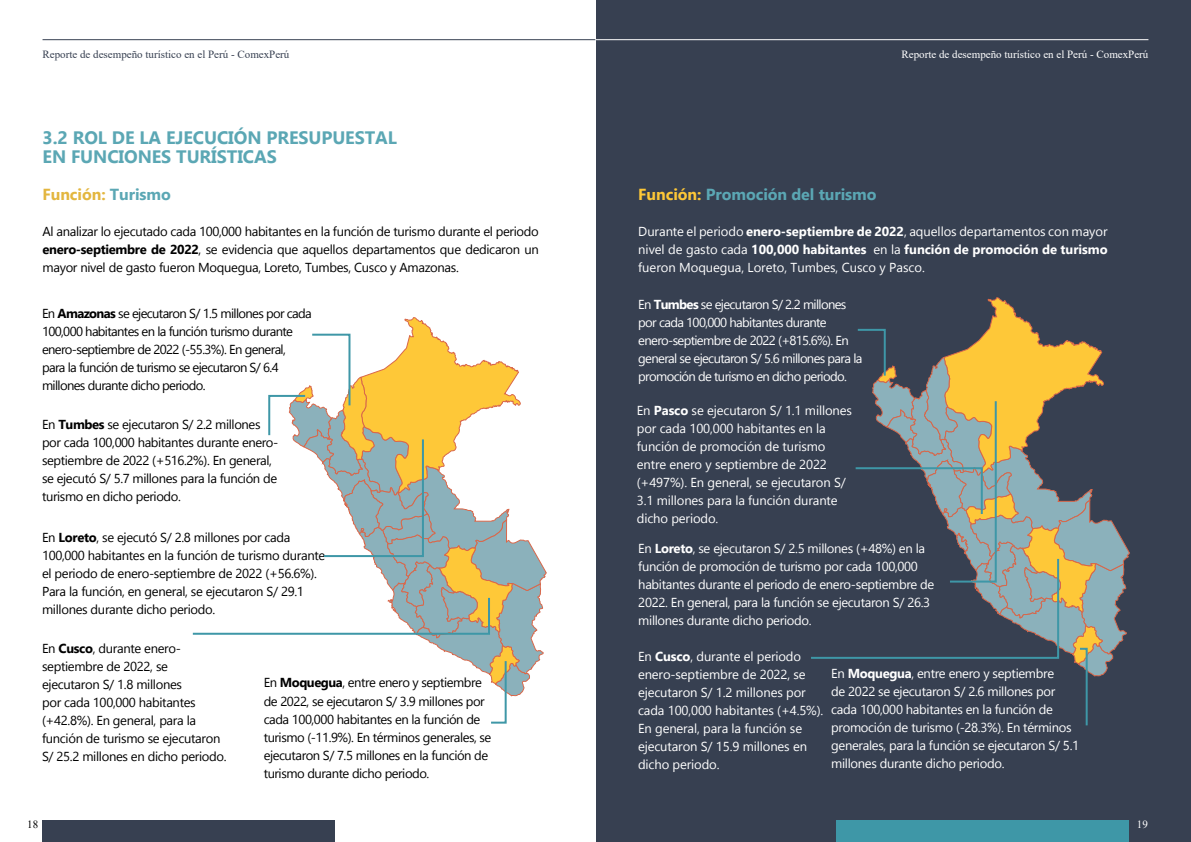
<style>
.page{position:relative;width:1191px;height:842px;background:#fff}
.page>*{position:absolute;margin:0;border:0;box-sizing:border-box;transform-origin:0 0}
.t1{font:700 18px/19px "Gadugi";letter-spacing:-.005em;color:#5ba7b4}
.t2{font:700 16px "Gadugi";letter-spacing:-.005em;color:#5ba7b4}
.t3{font:700 16px "Gadugi";letter-spacing:-.005em;color:#e3b63f}
.t4{font:13px/18px "Gadugi";letter-spacing:-.025em;color:#fff}
.t5{font:13px/18px "Gadugi";letter-spacing:-.03em;color:#000}
.t6{font:13px/18px "Gadugi";letter-spacing:-.05em;color:#000}
.t7{font:13px/18px "Gadugi";letter-spacing:-.05em;color:#fff}
.t8{font:11px "Times New Roman";color:#fff}
.t9{font:11px "Times New Roman";color:#374051}
.t10{font:11px "Times New Roman";color:#000}
.s1{color:#5ba7b4}
.s2{font-weight:700}
.s3{color:#fdc737}
</style>
<div class="page">
<div style="left:596px;top:0;width:595px;height:842px;background:#374051"></div>
<hr style="left:43px;top:39px;width:552px;height:1px;background:#374051">
<div style="left:43px;top:820px;width:292px;height:22px;background:#374051"></div>
<hr style="left:595px;top:39px;width:553px;height:1px;background:#fff">
<div style="left:836px;top:820px;width:293px;height:22px;background:#3e97a7"></div>
<svg style="left:192px;top:317px;width:355px;height:407px"></svg>
<svg style="left:811px;top:297px;width:319px;height:429px"></svg>
<p class="t9" style="left:43px;top:47px;width:248px">Reporte de desempeño turístico en el Perú - ComexPerú</p>
<h1 class="t1" style="left:43px;top:128px;width:356px">3.2 ROL DE LA EJECUCIÓN PRESUPUESTAL<br>EN FUNCIONES TURÍSTICAS</h1>
<p class="t3" style="left:43px;top:185px;width:130px">Función: <span class="s1">Turismo</span></p>
<p class="t5" style="left:43px;top:223px;width:498px;text-align:justify">Al analizar lo ejecutado cada 100,000 habitantes en la función de turismo durante el periodo <span class="s2">enero-septiembre de 2022</span>, se evidencia que aquellos departamentos que dedicaron un mayor nivel de gasto fueron Moquegua, Loreto, Tumbes, Cusco y Amazonas.</p>
<p class="t6" style="left:42px;top:304px;width:271px">En <span class="s2">Amazonas</span> se ejecutaron S/ 1.5 millones por cada 100,000 habitantes en la función turismo durante enero-septiembre de 2022 (-55.3%). En general, para la función de turismo se ejecutaron S/ 6.4 millones durante dicho periodo.</p>
<p class="t5" style="left:42px;top:415px;width:238px">En <span class="s2">Tumbes</span> se ejecutaron S/ 2.2 millones por cada 100,000 habitantes durante enero&shy;septiembre de 2022 (+516.2%). En general, se ejecutó S/ 5.7 millones para la función de turismo en dicho periodo.</p>
<p class="t5" style="left:42px;top:529px;width:285px">En <span class="s2">Loreto</span>, se ejecutó S/ 2.8 millones por cada 100,000 habitantes en la función de turismo durante el periodo de enero-septiembre de 2022 (+56.6%).<br>Para la función, en general, se ejecutaron S/ 29.1 millones durante dicho periodo.</p>
<p class="t5" style="left:42px;top:639px;width:186px">En <span class="s2">Cusco</span>, durante enero&shy;septiembre de 2022, se ejecutaron S/ 1.8 millones<br>por cada 100,000 habitantes (+42.8%). En general, para la función de turismo se ejecutaron<br>S/ 25.2 millones en dicho periodo.</p>
<p class="t10" style="left:27px;top:816px;width:12px">18</p>
<p class="t5" style="left:264px;top:674px;width:229px">En <span class="s2">Moquegua</span>, entre enero y septiembre de 2022, se ejecutaron S/ 3.9 millones por cada 100,000 habitantes en la función de turismo (-11.9%). En términos generales, se ejecutaron S/ 7.5 millones en la función de turismo durante dicho periodo.</p>
<p class="t8" style="left:901px;top:47px;width:248px">Reporte de desempeño turístico en el Perú - ComexPerú</p>
<p class="t2" style="left:638px;top:185px;width:240px"><span class="s3">Función:</span> Promoción del turismo</p>
<p class="t4" style="left:638px;top:223px;width:471px;text-align:justify">Durante el periodo <span class="s2">enero-septiembre de 2022</span>, aquellos departamentos con mayor nivel de gasto cada <span class="s2">100,000 habitantes</span> en la <span class="s2">función de promoción de turismo </span>fueron Moquegua, Loreto, Tumbes, Cusco y Pasco.</p>
<p class="t7" style="left:638px;top:295px;width:226px">En <span class="s2">Tumbes</span> se ejecutaron S/ 2.2 millones por cada 100,000 habitantes durante enero-septiembre de 2022 (+815.6%). En general se ejecutaron S/ 5.6 millones para la promoción de turismo en dicho periodo.</p>
<p class="t4" style="left:637px;top:401px;width:217px">En <span class="s2">Pasco</span> se ejecutaron S/ 1.1 millones por cada 100,000 habitantes en la función de promoción de turismo entre enero y septiembre de 2022 (+497%). En general, se ejecutaron S/<br>3.1 millones para la función durante dicho periodo.</p>
<p class="t4" style="left:638px;top:539px;width:298px">En <span class="s2">Loreto</span>, se ejecutaron S/ 2.5 millones (+48%) en la función de promoción de turismo por cada 100,000 habitantes durante el periodo de enero-septiembre de 2022. En general, para la función se ejecutaron S/ 26.3 millones durante dicho periodo.</p>
<p class="t4" style="left:638px;top:647px;width:187px">En <span class="s2">Cusco</span>, durante el periodo enero-septiembre de 2022, se ejecutaron S/ 1.2 millones por cada 100,000 habitantes (+4.5%).<br>En general, para la función se ejecutaron S/ 15.9 millones en dicho periodo.</p>
<p class="t4" style="left:831px;top:665px;width:249px">En <span class="s2">Moquegua</span>, entre enero y septiembre<br>de 2022 se ejecutaron S/ 2.6 millones por cada 100,000 habitantes en la función de promoción de turismo (-28.3%). En términos generales, para la función se ejecutaron S/ 5.1 millones durante dicho periodo.</p>
<p class="t8" style="left:1136px;top:816px;width:12px">19</p>
</div>
